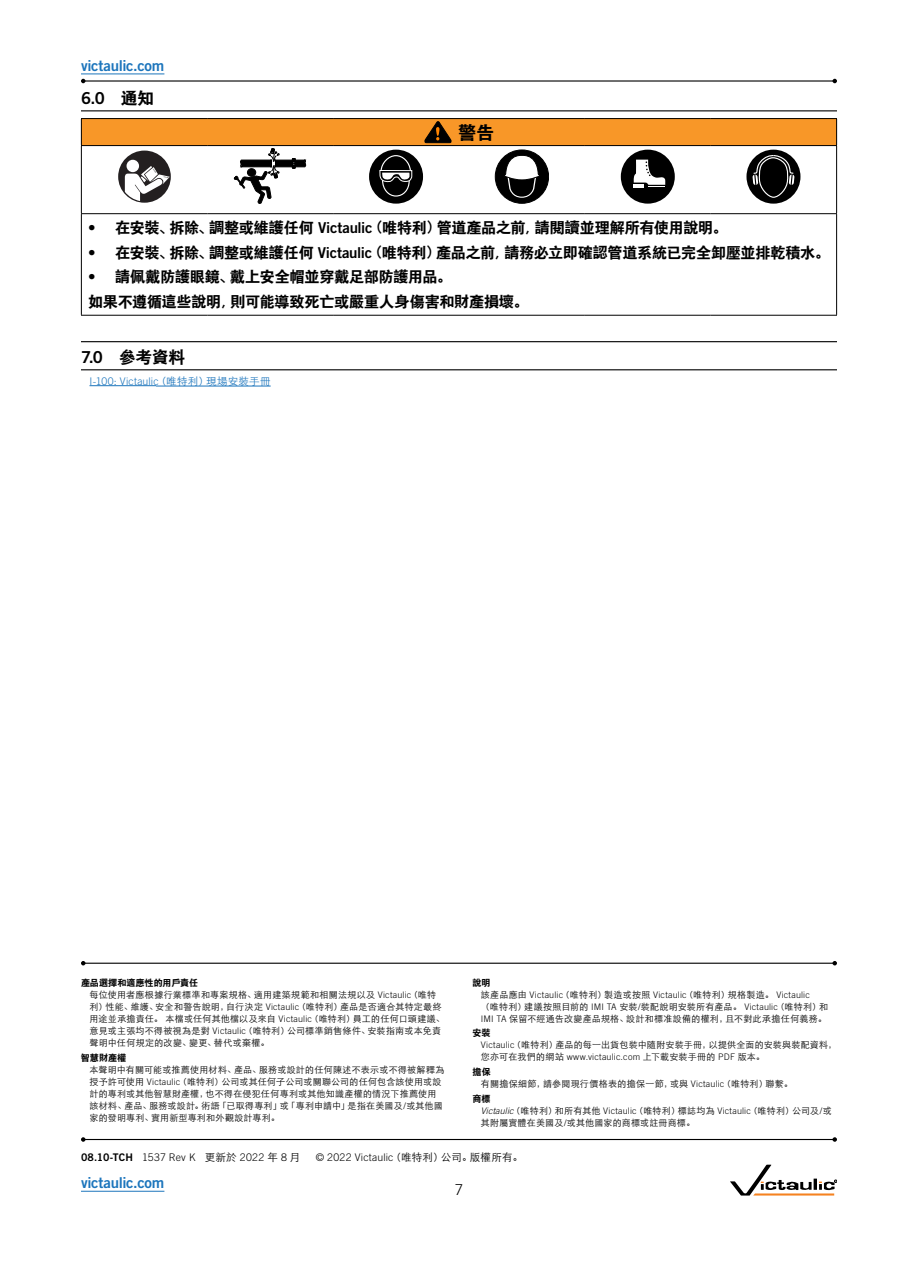
<style>
.page{position:relative;width:918px;height:1263px;background:#fff}
.page>*{position:absolute;margin:0;border:0;box-sizing:border-box;transform-origin:0 0}
.t1{font:700 18px "ST Heiti";color:#000}
.t2{font:700 16.5px "ST Heiti";color:#000}
.t3{font:16.5px "Trade Gothic LT Std Bd 2";color:#000}
.t4{font:700 15px/24.8px "ST Heiti";letter-spacing:-.01em;color:#000}
.t5{font:15px "Trade Gothic LT Std Bd 2";letter-spacing:-.02em;color:#1c75bc}
.t6{font:300 15px "Trade Gothic LT Std";color:#000}
.t7{font:300 10.5px "Trade Gothic LT Std";letter-spacing:.02em;color:#000}
.t8{font:300 10.5px "Trade Gothic LT Std";letter-spacing:.02em;color:#1c75bc}
.t9{font:9px/12px "ST Xihei";letter-spacing:.025em;color:#000}
.t10{font:300 9px "Trade Gothic LT Std";letter-spacing:.025em;color:#000}
.t11{font:700 9px "ST Heiti";letter-spacing:.005em;color:#000}
.s1{font-family:"ST Heiti";font-weight:700}
.s2{font-family:"Trade Gothic LT Std";font-weight:300}
.s3{font-family:"Trade Gothic LT Std Bd 2";font-weight:400}
.s4{font-family:"ST Xihei";font-weight:400}
.s5{font-family:"Trade Gothic LT Std";font-weight:300;font-style:italic}
</style>
<div class="page">
<hr style="left:83px;top:963px;width:752px;height:1px;background:#000">
<svg style="left:81px;top:961px;width:5px;height:4px"></svg>
<svg style="left:832px;top:961px;width:5px;height:4px"></svg>
<hr style="left:81px;top:1191px;width:83px;height:1px;background:#1c75bc">
<hr style="left:81px;top:110px;width:756px;height:1px;background:#000">
<hr style="left:81px;top:341px;width:756px;height:1px;background:#000">
<hr style="left:81px;top:369px;width:756px;height:1px;background:#000">
<hr style="left:90px;top:385px;width:66px;height:1px;background:#1c75bc">
<hr style="left:156px;top:386px;width:115px;height:1px;background:#1c75bc">
<div style="left:81px;top:119px;width:756px;height:27px;background:#f89728"></div>
<hr style="left:81px;top:118px;width:126px;height:1px;background:#000">
<svg style="left:81px;top:119px;width:1px;height:26px"></svg>
<hr style="left:207px;top:118px;width:126px;height:1px;background:#000">
<hr style="left:333px;top:118px;width:126px;height:1px;background:#000">
<hr style="left:459px;top:118px;width:126px;height:1px;background:#000">
<hr style="left:585px;top:118px;width:126px;height:1px;background:#000">
<hr style="left:711px;top:118px;width:126px;height:1px;background:#000">
<svg style="left:836px;top:119px;width:1px;height:26px"></svg>
<hr style="left:81px;top:145px;width:126px;height:1px;background:#000">
<hr style="left:81px;top:146px;width:1px;height:67px;background:#000">
<hr style="left:207px;top:145px;width:126px;height:1px;background:#000">
<hr style="left:333px;top:145px;width:126px;height:1px;background:#000">
<hr style="left:459px;top:145px;width:126px;height:1px;background:#000">
<hr style="left:585px;top:145px;width:126px;height:1px;background:#000">
<hr style="left:711px;top:145px;width:126px;height:1px;background:#000">
<hr style="left:836px;top:146px;width:1px;height:67px;background:#000">
<hr style="left:81px;top:213px;width:126px;height:1px;background:#000">
<hr style="left:81px;top:214px;width:1px;height:101px;background:#000">
<hr style="left:207px;top:213px;width:126px;height:1px;background:#000">
<hr style="left:333px;top:213px;width:126px;height:1px;background:#000">
<hr style="left:459px;top:213px;width:126px;height:1px;background:#000">
<hr style="left:585px;top:213px;width:126px;height:1px;background:#000">
<hr style="left:711px;top:213px;width:126px;height:1px;background:#000">
<hr style="left:836px;top:214px;width:1px;height:101px;background:#000">
<hr style="left:81px;top:315px;width:126px;height:1px;background:#000">
<hr style="left:207px;top:315px;width:126px;height:1px;background:#000">
<hr style="left:333px;top:315px;width:126px;height:1px;background:#000">
<hr style="left:459px;top:315px;width:126px;height:1px;background:#000">
<hr style="left:585px;top:315px;width:126px;height:1px;background:#000">
<hr style="left:711px;top:315px;width:126px;height:1px;background:#000">
<svg style="left:424px;top:121px;width:28px;height:22px"></svg>
<svg style="left:118px;top:151px;width:53px;height:52px"></svg>
<svg style="left:234px;top:148px;width:73px;height:56px"></svg>
<div style="left:369px;top:150px;width:54px;height:54px;background:#000;border-radius:50%"></div>
<svg style="left:379px;top:154px;width:33px;height:43px"></svg>
<div style="left:495px;top:150px;width:54px;height:53px;background:#000;border-radius:50%"></div>
<div style="left:495px;top:150px;width:54px;height:54px;border:1px solid #000;border-radius:50%"></div>
<svg style="left:503px;top:155px;width:37px;height:43px"></svg>
<div style="left:621px;top:150px;width:54px;height:54px;background:#000;border-radius:50%"></div>
<svg style="left:634px;top:160px;width:31px;height:27px"></svg>
<div style="left:747px;top:150px;width:53px;height:54px;background:#000;border-radius:50%"></div>
<svg style="left:752px;top:153px;width:43px;height:45px"></svg>
<hr style="left:83px;top:80px;width:752px;height:2px;background:#000">
<svg style="left:81px;top:79px;width:5px;height:4px"></svg>
<svg style="left:832px;top:79px;width:5px;height:4px"></svg>
<hr style="left:83px;top:1139px;width:752px;height:1px;background:#000">
<svg style="left:81px;top:1137px;width:5px;height:5px"></svg>
<svg style="left:832px;top:1137px;width:5px;height:5px"></svg>
<hr style="left:81px;top:74px;width:83px;height:1px;background:#1c75bc">
<svg style="left:730px;top:1165px;width:107px;height:30px"></svg>
<h3 class="t5" style="left:81px;top:56px;width:85px">victaulic.com</h3>
<h2 class="t3" style="left:81px;top:87px;width:74px">6.0 <span class="s1">通知</span></h2>
<h1 class="t1" style="left:458px;top:120px;width:37px">警告</h1>
<h3 class="t4" style="left:88px;top:214px;width:641px"><span class="s2">•</span> 在安裝、拆除、調整或維護任何 <span class="s3">Victaulic</span>（唯特利）管道產品之前，請閱讀並理解所有使用說明。</h3>
<h3 class="t4" style="left:88px;top:239px;width:743px"><span class="s2">•</span> 在安裝、拆除、調整或維護任何 <span class="s3">Victaulic</span>（唯特利）產品之前，請務必立即確認管道系統已完全卸壓並排乾積水。</h3>
<h3 class="t4" style="left:88px;top:264px;width:442px"><span class="s2">•</span> 請佩戴防護眼鏡、戴上安全帽並穿戴足部防護用品。<br>如果不遵循這些說明，則可能導致死亡或嚴重人身傷害和財產損壞。</h3>
<h2 class="t2" style="left:81px;top:346px;width:105px"><span class="s3">7.0</span> 參考資料</h2>
<p class="t8" style="left:90px;top:375px;width:183px">I-100: Victaulic<span class="s4">（唯特利）現場安裝手冊</span></p>
<p class="t11" style="left:81px;top:976px;width:119px">產品選擇和適應性的用戶責任</p>
<p class="t9" style="left:89px;top:988px;width:357px">每位使用者應根據行業標準和專案規格、適用建築規範和相關法規以及 <span class="s2">Victaulic</span>（唯特利）性能、維護、安全和警告說明，自行決定 <span class="s2">Victaulic</span>（唯特利）產品是否適合其特定最終用途並承擔責任。本檔或任何其他檔以及來自 <span class="s2">Victaulic</span>（唯特利）員工的任何口頭建議、意見或主張均不得被視為是對 <span class="s2">Victaulic</span>（唯特利）公司標準銷售條件、安裝指南或本免責聲明中任何規定的改變、變更、替代或棄權。</p>
<p class="t11" style="left:81px;top:1051px;width:47px">智慧財產權</p>
<p class="t9" style="left:89px;top:1063px;width:356px">本聲明中有關可能或推薦使用材料、產品、服務或設計的任何陳述不表示或不得被解釋為授予許可使用 <span class="s2">Victaulic</span>（唯特利）公司或其任何子公司或關聯公司的任何包含該使用或設計的專利或其他智慧財產權，也不得在侵犯任何專利或其他知識產權的情況下推薦使用該材料、產品、服務或設計。術語「已取得專利」或「專利申請中」是指在美國及<span class="s2">/</span>或其他國家的發明專利、實用新型專利和外觀設計專利。</p>
<p class="t11" style="left:472px;top:976px;width:20px">說明</p>
<p class="t10" style="left:481px;top:989px;width:330px"><span class="s4">該產品應由</span> Victaulic<span class="s4">（唯特利）製造或按照</span> Victaulic<span class="s4">（唯特利）規格製造。</span> Victaulic</p>
<p class="t9" style="left:481px;top:1000px;width:349px">（唯特利）建議按照目前的 <span class="s2">IMI TA</span> 安裝<span class="s2">/</span>裝配說明安裝所有產品。 <span class="s2">Victaulic</span>（唯特利）和<br><span class="s2">IMI TA</span> 保留不經通告改變產品規格、設計和標准設備的權利，且不對此承擔任何義務。</p>
<p class="t11" style="left:472px;top:1027px;width:20px">安裝</p>
<p class="t9" style="left:481px;top:1039px;width:357px"><span class="s2">Victaulic</span>（唯特利）產品的每一出貨包裝中隨附安裝手冊，以提供全面的安裝與裝配資料，您亦可在我們的網站 <span class="s2">www.victaulic.com</span> 上下載安裝手冊的 <span class="s2">PDF</span> 版本。</p>
<p class="t11" style="left:472px;top:1066px;width:20px">擔保</p>
<p class="t9" style="left:481px;top:1078px;width:313px">有關擔保細節，請參閱現行價格表的擔保一節，或與 <span class="s2">Victaulic</span>（唯特利）聯繫。</p>
<p class="t11" style="left:472px;top:1093px;width:20px">商標</p>
<p class="t9" style="left:481px;top:1105px;width:352px"><span class="s5">Victaulic</span>（唯特利）和所有其他 <span class="s2">Victaulic</span>（唯特利）標誌均為 <span class="s2">Victaulic</span>（唯特利）公司及<span class="s2">/</span>或其附屬實體在美國及<span class="s2">/</span>或其他國家的商標或註冊商標。</p>
<p class="t7" style="left:81px;top:1151px;width:221px"><span class="s3">08.10-TCH</span> 1537 Rev K <span class="s4">更新於</span> 2022 <span class="s4">年</span> 8 <span class="s4">月</span></p>
<p class="t7" style="left:316px;top:1151px;width:209px">© 2022 Victaulic<span class="s4">（唯特利）公司。版權所有。</span></p>
<h3 class="t5" style="left:81px;top:1173px;width:85px">victaulic.com</h3>
<h3 class="t6" style="left:455px;top:1181px;width:10px">7</h3>
</div>
